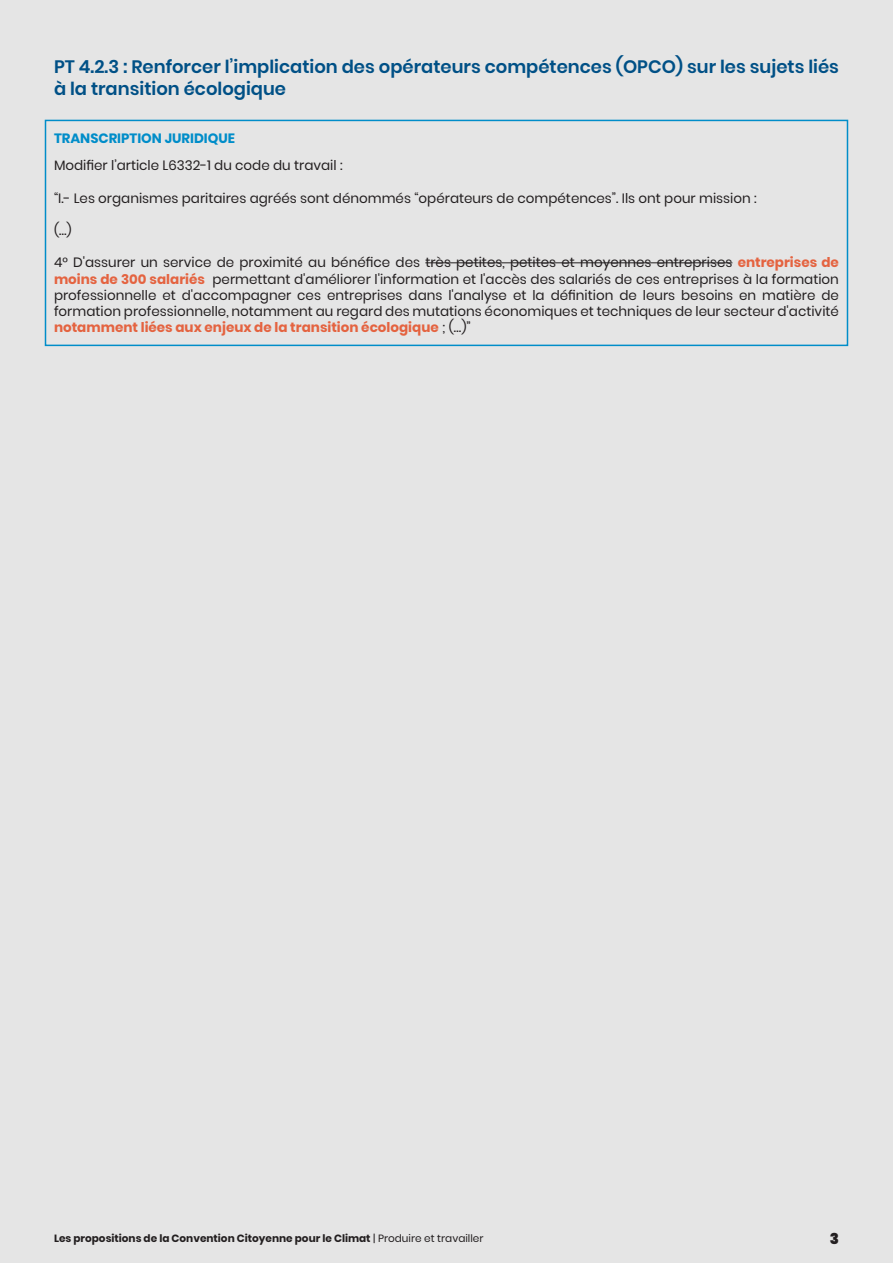
<style>
.page{position:relative;width:893px;height:1263px;background:#e5e5e5}
.page>*{position:absolute;margin:0;border:0;box-sizing:border-box;transform-origin:0 0}
.Petit_titre{font:600 18px/21.6px "Poppins";color:#005086}
.t1{font:900 15px "Poppins";color:#231f20}
.t2{font:13.5px/16.2px "Poppins";color:#231f20;text-align:justify}
.t3{font:700 13.5px "Poppins";color:#008dc9}
.t4{font:700 10.5px "Poppins";color:#231f20}
.s1{font-weight:700;color:#e46340}
.s2{font-weight:400}
</style>
<div class="page">
<div style="left:45px;top:120px;width:803px;height:226px;border:2px solid #008dc9"></div>
<hr style="left:425px;top:262px;width:307px;height:1px;background:#231f20">
<p class="Petit_titre" style="left:54px;top:56px;width:786px">PT 4.2.3 : Renforcer l’implication des opérateurs compétences (OPCO) sur les sujets liés à la transition écologique</p>
<p class="t3" style="left:54px;top:131px;width:183px">TRANSCRIPTION JURIDIQUE</p>
<p class="t2" style="left:54px;top:157px;width:290px">Modifier l’article L6332-1 du code du travail :</p>
<p class="t2" style="left:54px;top:190px;width:704px">“I.- Les organismes paritaires agréés sont dénommés “opérateurs de compétences”. Ils ont pour mission :</p>
<p class="t2" style="left:54px;top:222px;width:19px">(…)</p>
<p class="t2" style="left:54px;top:255px;width:786px">4° D'assurer un service de proximité au bénéfice des très petites, petites et moyennes entreprises <span class="s1">entreprises de moins de 300 salariés</span> permettant d'améliorer l'information et l'accès des salariés de ces entreprises à la formation professionnelle et d'accompagner ces entreprises dans l'analyse et la définition de leurs besoins en matière de formation professionnelle, notamment au regard des mutations économiques et techniques de leur secteur d'activité <span class="s1">notamment liées aux enjeux de la transition écologique</span> ; (…)”</p>
<p class="t4" style="left:54px;top:1232px;width:431px">Les propositions de la Convention Citoyenne pour le Climat <span class="s2">| Produire et travailler</span></p>
<p class="t1" style="left:830px;top:1230px;width:11px">3</p>
</div>
